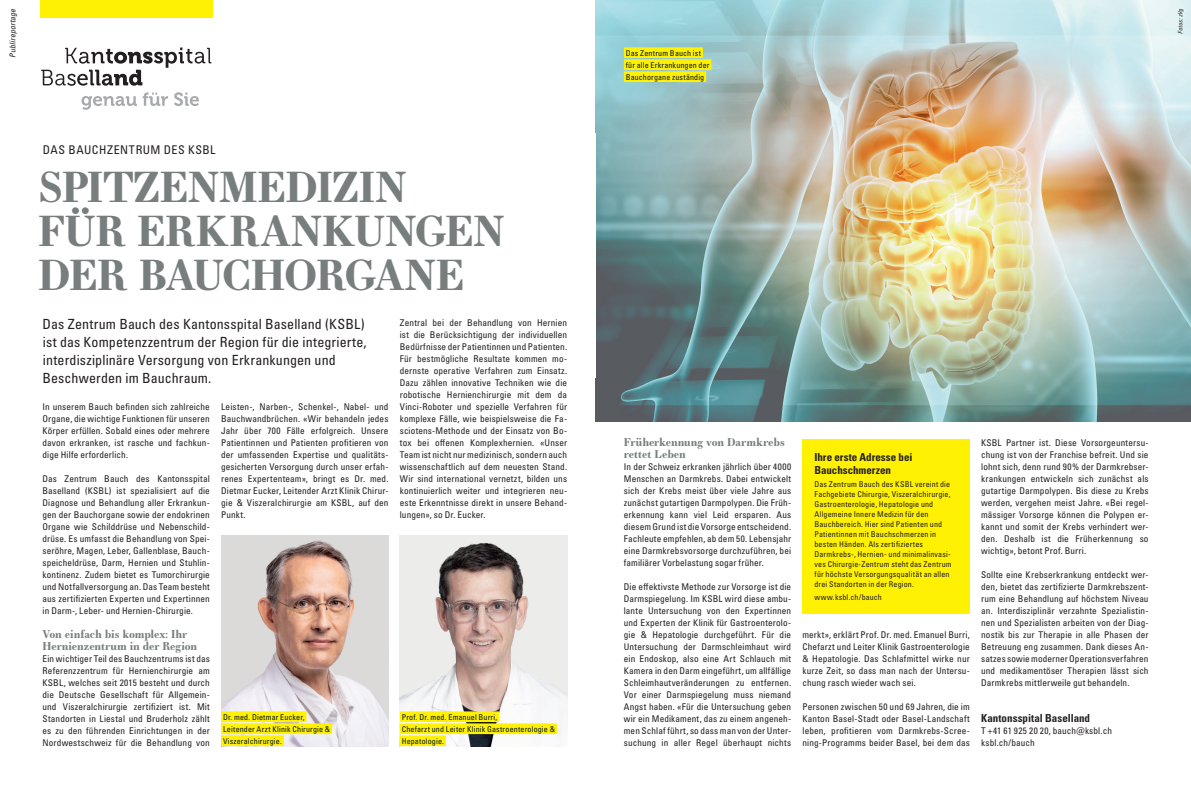
<style>
.page{position:relative;width:1191px;height:800px;background:#fff}
.page>*{position:absolute;margin:0;border:0;box-sizing:border-box;transform-origin:0 0}
.t1{font:700 42px/44px "Essonnes Text";letter-spacing:-.015em;color:#787e7e}
.t2{font:condensed 14px/18px "Univers LT Pro";letter-spacing:.01em;color:#231f20}
.t3{font:condensed 12px "Univers LT Pro";letter-spacing:.04em;color:#231f20}
.t4{font:700 11px/12px "Essonnes Text";letter-spacing:-.01em;color:#787e7e}
.t5{font:700 condensed 11px/13px "Univers LT Pro";color:#231f20}
.t6{font:condensed 9.2px/12px "Univers LT Pro";letter-spacing:.01em;color:#231f20;text-align:justify}
.t7{font:condensed 8px/10px "Univers LT Pro";letter-spacing:.02em;color:#231f20}
.t8{font:condensed 8px/12px "Univers LT Pro";letter-spacing:.02em;color:#071822}
.t9{font:italic condensed 8px "Univers LT Pro";color:#231f20}
.t10{font:italic condensed 6px "Univers LT Pro";color:#231f20}
</style>
<div class="page">
<img style="left:595px;top:0;width:596px;height:422px">
<img style="left:221px;top:536px;width:167px;height:210px">
<div style="left:40px;top:0;width:172px;height:17px;background:#fff101"></div>
<svg style="left:82px;top:96px;width:55px;height:14px"></svg>
<svg style="left:143px;top:92px;width:25px;height:14px"></svg>
<svg style="left:174px;top:92px;width:25px;height:14px"></svg>
<svg style="left:41px;top:47px;width:170px;height:39px"></svg>
<div style="left:802px;top:440px;width:167px;height:174px;background:#fff101"></div>
<div style="left:624px;top:47px;width:79px;height:11px;background:#fff101"></div>
<div style="left:624px;top:59px;width:87px;height:11px;background:#fff101"></div>
<div style="left:624px;top:71px;width:82px;height:11px;background:#fff101"></div>
<img style="left:400px;top:536px;width:167px;height:210px">
<div style="left:400px;top:711px;width:99px;height:11px;background:#fff101"></div>
<div style="left:400px;top:723px;width:157px;height:11px;background:#fff101"></div>
<div style="left:400px;top:735px;width:46px;height:11px;background:#fff101"></div>
<div style="left:221px;top:711px;width:85px;height:11px;background:#fff101"></div>
<div style="left:221px;top:723px;width:111px;height:11px;background:#fff101"></div>
<div style="left:221px;top:735px;width:63px;height:11px;background:#fff101"></div>
<p class="t9" style="left:8px;top:58px;width:51px;rotate:-90deg">Publireportage</p>
<h3 class="t3" style="left:43px;top:142px;width:174px">DAS BAUCHZENTRUM DES KSBL</h3>
<h1 class="t1" style="left:38px;top:164px;width:467px">SPITZENMEDIZIN<br>FÜR ERKRANKUNGEN<br>DER BAUCHORGANE</h1>
<h2 class="t2" style="left:42px;top:314px;width:326px">Das Zentrum Bauch des Kantonsspital Baselland (KSBL) ist das Kompetenzzentrum der Region für die integrierte, interdisziplinäre Versorgung von Erkrankungen und Beschwerden im Bauchraum.</h2>
<p class="t6" style="left:43px;top:400px;width:169px">In unserem Bauch befinden sich zahlreiche Organe, die wichtige Funktionen für unseren Körper erfüllen. Sobald eines oder mehrere davon erkranken, ist rasche und fachkun&shy;dige Hilfe erforderlich.</p>
<p class="t6" style="left:43px;top:472px;width:169px">Das Zentrum Bauch des Kantonsspital Baselland (KSBL) ist spezialisiert auf die Diagnose und Behandlung aller Erkrankun&shy;gen der Bauchorgane sowie der endokrinen Organe wie Schilddrüse und Nebenschild&shy;drüse. Es umfasst die Behandlung von Spei&shy;seröhre, Magen, Leber, Gallenblase, Bauch&shy;speicheldrüse, Darm, Hernien und Stuhlin&shy;kontinenz. Zudem bietet es Tumorchirurgie und Notfallversorgung an. Das Team besteht aus zertifizierten Experten und Expertinnen in Darm-, Leber- und Hernien-Chirurgie.</p>
<p class="t4" style="left:43px;top:627px;width:156px">Von einfach bis komplex: Ihr<br>Hernienzentrum in der Region</p>
<p class="t6" style="left:43px;top:652px;width:169px">Ein wichtiger Teil des Bauchzentrums ist das Referenzzentrum für Hernienchirurgie am KSBL, welches seit 2015 besteht und durch die Deutsche Gesellschaft für Allgemein&shy;und Viszeralchirurgie zertifiziert ist. Mit Standorten in Liestal und Bruderholz zählt es zu den führenden Einrichtungen in der Nordwestschweiz für die Behandlung von</p>
<p class="t6" style="left:400px;top:316px;width:169px">Zentral bei der Behandlung von Hernien ist die Berücksichtigung der individuellen Bedürfnisse der Patientinnen und Patienten.<br>Für bestmögliche Resultate kommen mo&shy;dernste operative Verfahren zum Einsatz.<br>Dazu zählen innovative Techniken wie die robotische Hernienchirurgie mit dem da Vinci-Roboter und spezielle Verfahren für komplexe Fälle, wie beispielsweise die Fa&shy;sciotens-Methode und der Einsatz von Bo&shy;tox bei offenen Komplexhernien. «Unser Team ist nicht nur medizinisch, sondern auch wissenschaftlich auf dem neuesten Stand.<br>Wir sind international vernetzt, bilden uns kontinuierlich weiter und integrieren neu&shy;este Erkenntnisse direkt in unsere Behand&shy;lungen», so Dr. Eucker.</p>
<p class="t6" style="left:221px;top:400px;width:169px">Leisten-, Narben-, Schenkel-, Nabel- und Bauchwandbrüchen. «Wir behandeln jedes Jahr über 700 Fälle erfolgreich. Unsere Patientinnen und Patienten profitieren von der umfassenden Expertise und qualitäts&shy;gesicherten Versorgung durch unser erfah&shy;renes Expertenteam», bringt es Dr. med.<br>Dietmar Eucker, Leitender Arzt Klinik Chirur&shy;gie &amp; Viszeralchirurgie am KSBL, auf den Punkt.</p>
<p class="t8" style="left:402px;top:710px;width:155px">Prof. Dr. med. Emanuel Burri,<br>Chefarzt und Leiter Klinik Gastroenterologie &amp;<br>Hepatologie.</p>
<p class="t8" style="left:223px;top:710px;width:109px">Dr. med. Dietmar Eucker,<br>Leitender Arzt Klinik Chirurgie &amp;<br>Viszeralchirurgie.</p>
<p class="t8" style="left:626px;top:46px;width:85px">Das Zentrum Bauch ist für alle Erkrankungen der<br>Bauchorgane zuständig</p>
<p class="t10" style="left:1176px;top:34px;width:27px;rotate:-90deg">Fotos: zVg</p>
<p class="t4" style="left:624px;top:435px;width:162px">Früherkennung von Darmkrebs rettet Leben</p>
<p class="t6" style="left:624px;top:460px;width:169px">In der Schweiz erkranken jährlich über 4000<br>Menschen an Darmkrebs. Dabei entwickelt sich der Krebs meist über viele Jahre aus zunächst gutartigen Darmpolypen. Die Früh&shy;erkennung kann viel Leid ersparen. Aus diesem Grund ist die Vorsorge entscheidend.<br>Fachleute empfehlen, ab dem 50. Lebensjahr eine Darmkrebsvorsorge durchzuführen, bei familiärer Vorbelastung sogar früher.</p>
<p class="t6" style="left:624px;top:580px;width:169px">Die effektivste Methode zur Vorsorge ist die Darmspiegelung. Im KSBL wird diese ambu&shy;lante Untersuchung von den Expertinnen und Experten der Klinik für Gastroenterolo&shy;gie &amp; Hepatologie durchgeführt. Für die Untersuchung der Darmschleimhaut wird ein Endoskop, also eine Art Schlauch mit Kamera in den Darm eingeführt, um allfällige Schleimhautveränderungen zu entfernen.<br>Vor einer Darmspiegelung muss niemand Angst haben. «Für die Untersuchung geben wir ein Medikament, das zu einem angeneh&shy;men Schlaf führt, so dass man von der Unter&shy;suchung in aller Regel überhaupt nichts</p>
<p class="t5" style="left:814px;top:450px;width:99px">Ihre erste Adresse bei<br>Bauchschmerzen</p>
<p class="t7" style="left:814px;top:479px;width:139px">Das Zentrum Bauch des KSBL vereint die Fachgebiete Chirurgie, Viszeralchirurgie, Gastroenterologie, Hepatologie und Allgemeine Innere Medizin für den Bauchbereich. Hier sind Patienten und Patientinnen mit Bauchschmerzen in besten Händen. Als zertifiziertes Darmkrebs-, Hernien- und minimalinvasi&shy;ves Chirurgie-Zentrum steht das Zentrum für höchste Versorgungsqualität an allen drei Standorten in der Region.</p>
<p class="t7" style="left:814px;top:592px;width:69px">www.ksbl.ch/bauch</p>
<p class="t6" style="left:802px;top:628px;width:169px">merkt», erklärt Prof. Dr. med. Emanuel Burri, Chefarzt und Leiter Klinik Gastroenterologie &amp; Hepatologie. Das Schlafmittel wirke nur kurze Zeit, so dass man nach der Untersu&shy;chung rasch wieder wach sei.</p>
<p class="t6" style="left:802px;top:700px;width:169px">Personen zwischen 50 und 69 Jahren, die im Kanton Basel-Stadt oder Basel-Landschaft leben, profitieren vom Darmkrebs-Scree&shy;ning-Programms beider Basel, bei dem das</p>
<p class="t6" style="left:981px;top:436px;width:169px">KSBL Partner ist. Diese Vorsorgeuntersu&shy;chung ist von der Franchise befreit. Und sie lohnt sich, denn rund 90% der Darmkrebser&shy;krankungen entwickeln sich zunächst als gutartige Darmpolypen. Bis diese zu Krebs werden, vergehen meist Jahre. «Bei regel&shy;mässiger Vorsorge können die Polypen er&shy;kannt und somit der Krebs verhindert wer&shy;den. Deshalb ist die Früherkennung so wichtig», betont Prof. Burri.</p>
<p class="t6" style="left:981px;top:568px;width:169px">Sollte eine Krebserkrankung entdeckt wer&shy;den, bietet das zertifizierte Darmkrebszent&shy;rum eine Behandlung auf höchstem Niveau an. Interdisziplinär verzahnte Spezialistin&shy;nen und Spezialisten arbeiten von der Diag&shy;nostik bis zur Therapie in alle Phasen der Betreuung eng zusammen. Dank dieses An&shy;satzes sowie moderner Operationsverfahren und medikamentöser Therapien lässt sich Darmkrebs mittlerweile gut behandeln.</p>
<p class="t5" style="left:981px;top:711px;width:110px">Kantonsspital Baselland</p>
<p class="t6" style="left:981px;top:724px;width:132px">T +41 61 925 20 20, bauch@ksbl.ch ksbl.ch/bauch</p>
</div>
